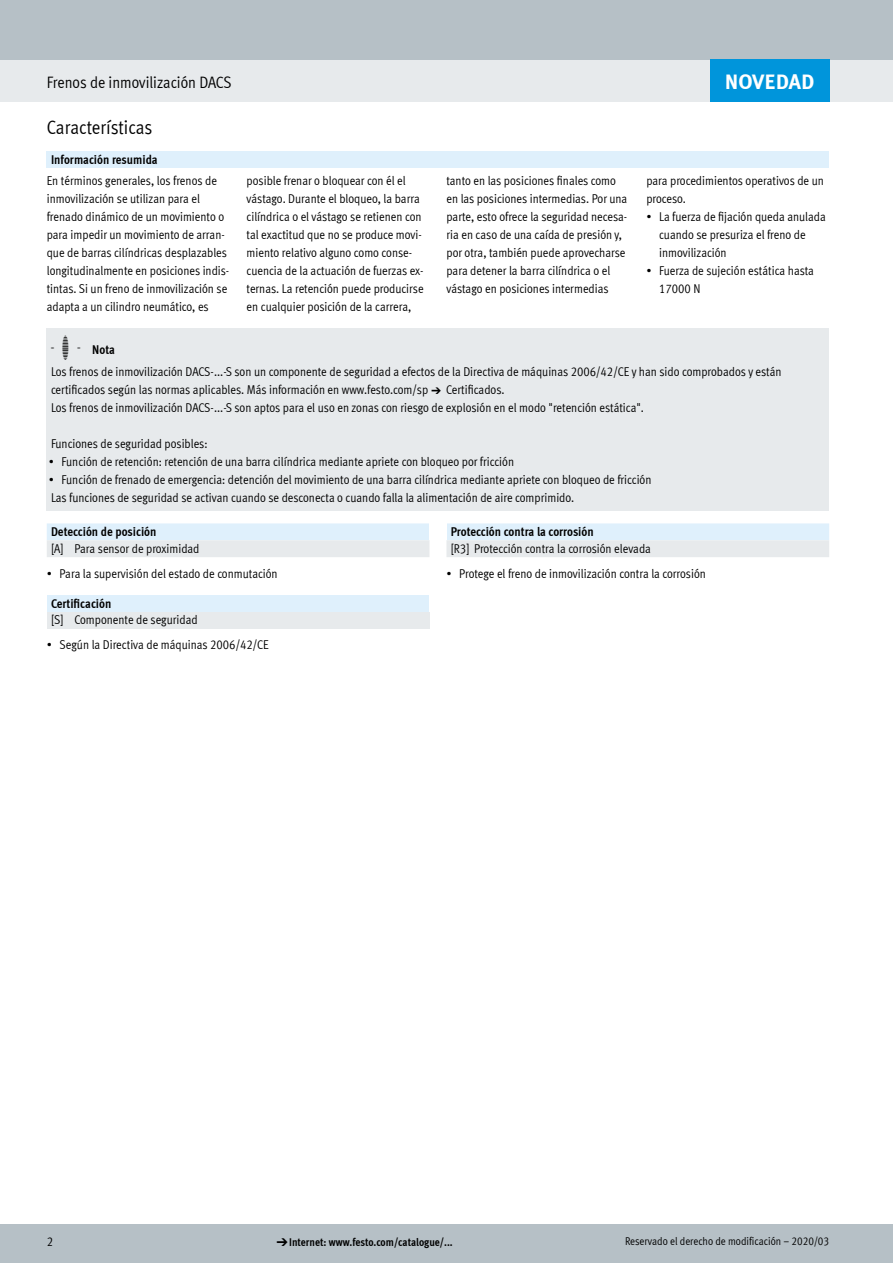
<style>
.page{position:relative;width:893px;height:1263px;background:#fff}
.page>*{position:absolute;margin:0;border:0;box-sizing:border-box;transform-origin:0 0}
.t1{font:700 21px "Meta Plus LF";letter-spacing:-.005em;color:#fff}
.FES_title_section{font:19.5px "Meta Cond LF";color:#000}
.FES_title_family{font:16.5px "Meta Cond LF";color:#000}
.FES_regular{font:12.75px/18px "Meta Cond LF";color:#000}
.FES_in_05{font:12.75px "Meta Cond LF";color:#000}
.FES_head_1_text{font:700 12.75px "Meta Cond LF";color:#000}
.t2{font:11.25px "Meta Cond LF";color:#000}
.t3{font:700 11.25px "Meta Cond LF";color:#000}
.s1{font-family:"Meto Pict 182";font-weight:400;font-size:24px}
.s2{font-family:"Meto Pict 182"}
.s3{font-family:"Meto Pict 182";font-weight:400}
</style>
<div class="page">
<div style="left:0;top:1225px;width:893px;height:38px;background:#b6c0c6"></div>
<div style="left:0;top:60px;width:893px;height:42px;background:#e7eaec"></div>
<div style="left:0;top:0;width:893px;height:60px;background:#b6c0c6"></div>
<div style="left:47px;top:151px;width:782px;height:17px;background:#dff0fc"></div>
<div style="left:47px;top:328px;width:782px;height:41px;background:#e7eaec"></div>
<div style="left:47px;top:367px;width:782px;height:36px;background:#e7eaec"></div>
<div style="left:47px;top:403px;width:782px;height:18px;background:#e7eaec"></div>
<div style="left:47px;top:421px;width:782px;height:18px;background:#e7eaec"></div>
<div style="left:47px;top:439px;width:782px;height:18px;background:#e7eaec"></div>
<div style="left:47px;top:457px;width:782px;height:18px;background:#e7eaec"></div>
<div style="left:47px;top:475px;width:782px;height:18px;background:#e7eaec"></div>
<div style="left:47px;top:493px;width:782px;height:18px;background:#e7eaec"></div>
<svg style="left:47px;top:523px;width:782px;height:34px"></svg>
<div style="left:47px;top:595px;width:382px;height:17px;background:#dff0fc"></div>
<div style="left:47px;top:612px;width:382px;height:17px;background:#e7eaec"></div>
<div style="left:710px;top:60px;width:119px;height:42px;background:#0095db"></div>
<p class="t1" style="left:725px;top:68px;width:91px">NOVEDAD</p>
<p class="FES_title_family" style="left:47px;top:72px;width:186px">Frenos de inmovilización DACS</p>
<p class="FES_title_section" style="left:47px;top:116px;width:107px">Características</p>
<p class="FES_head_1_text" style="left:51px;top:151px;width:108px">Información resumida</p>
<p class="FES_regular" style="left:47px;top:171px;width:184px">En términos generales, los frenos de inmovilización se utilizan para el frenado dinámico de un movimiento o para impedir un movimiento de arran&shy;que de barras cilíndricas desplazables longitudinalmente en posiciones indis&shy;tintas. Si un freno de inmovilización se adapta a un cilindro neumático, es</p>
<p class="FES_regular" style="left:247px;top:171px;width:179px">posible frenar o bloquear con él el vástago. Durante el bloqueo, la barra cilíndrica o el vástago se retienen con tal exactitud que no se produce movi&shy;miento relativo alguno como conse&shy;cuencia de la actuación de fuerzas ex&shy;ternas. La retención puede producirse en cualquier posición de la carrera,</p>
<p class="FES_regular" style="left:446px;top:171px;width:182px">tanto en las posiciones finales como en las posiciones intermedias. Por una parte, esto ofrece la seguridad necesa&shy;ria en caso de una caída de presión y, por otra, también puede aprovecharse para detener la barra cilíndrica o el vástago en posiciones intermedias</p>
<p class="FES_regular" style="left:646px;top:171px;width:179px">para procedimientos operativos de un proceso.</p>
<p class="FES_regular" style="left:659px;top:207px;width:168px;text-indent:-13px">• La fuerza de fijación queda anulada cuando se presuriza el freno de inmovilización</p>
<p class="FES_regular" style="left:659px;top:261px;width:156px;text-indent:-13px">• Fuerza de sujeción estática hasta<br>17000 N</p>
<p class="FES_head_1_text" style="left:51px;top:341px;width:65px"><span class="s1">-H-</span> Nota</p>
<p class="FES_regular" style="left:51px;top:362px;width:732px">Los frenos de inmovilización DACS-...-S son un componente de seguridad a efectos de la Directiva de máquinas 2006/42/CE y han sido comprobados y están certificados según las normas aplicables. Más información en www.festo.com/sp <span class="s2">a</span> Certificados.</p>
<p class="FES_regular" style="left:51px;top:398px;width:595px">Los frenos de inmovilización DACS-...-S son aptos para el uso en zonas con riesgo de explosión en el modo "retención estática".</p>
<p class="FES_regular" style="left:51px;top:434px;width:158px">Funciones de seguridad posibles:</p>
<p class="FES_regular" style="left:49px;top:452px;width:467px">• Función de retención: retención de una barra cilíndrica mediante apriete con bloqueo por fricción</p>
<p class="FES_regular" style="left:49px;top:470px;width:604px">• Función de frenado de emergencia: detención del movimiento de una barra cilíndrica mediante apriete con bloqueo de fricción</p>
<p class="FES_regular" style="left:51px;top:488px;width:525px">Las funciones de seguridad se activan cuando se desconecta o cuando falla la alimentación de aire comprimido.</p>
<p class="FES_head_1_text" style="left:51px;top:523px;width:107px">Detección de posición</p>
<p class="FES_head_1_text" style="left:451px;top:523px;width:145px">Protección contra la corrosión</p>
<p class="FES_in_05" style="left:51px;top:541px;width:150px">[A] Para sensor de proximidad</p>
<p class="FES_in_05" style="left:451px;top:541px;width:202px">[R3] Protección contra la corrosión elevada</p>
<p class="FES_regular" style="left:47px;top:564px;width:232px">• Para la supervisión del estado de conmutación</p>
<p class="FES_regular" style="left:446px;top:564px;width:261px">• Protege el freno de inmovilización contra la corrosión</p>
<p class="FES_head_1_text" style="left:51px;top:595px;width:62px">Certificación</p>
<p class="FES_in_05" style="left:51px;top:612px;width:148px">[S] Componente de seguridad</p>
<p class="FES_regular" style="left:47px;top:636px;width:224px">• Según la Directiva de máquinas 2006/42/CE</p>
<p class="FES_regular" style="left:47px;top:1232px;width:8px">2</p>
<p class="t3" style="left:276px;top:1235px;width:178px"><span class="s3">d</span>Internet: www.festo.com/catalogue/...</p>
<p class="t2" style="left:625px;top:1234px;width:206px">Reservado el derecho de modificación – 2020/03</p>
</div>
